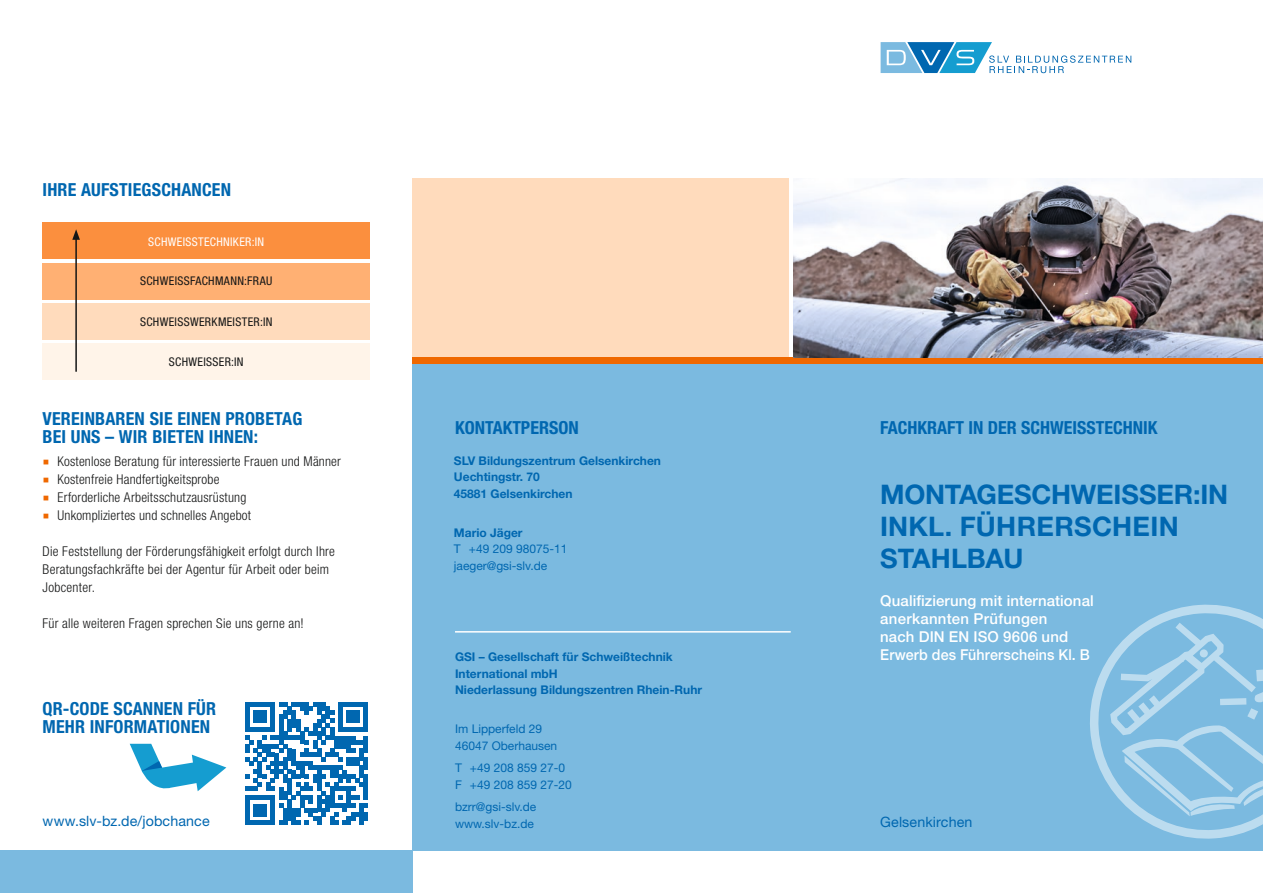
<style>
.page{position:relative;width:1263px;height:893px;background:#fff}
.page>*{position:absolute;margin:0;border:0;box-sizing:border-box;transform-origin:0 0}
.t1{font:700 27px/32.4px "Helvetica Neue LT Std";color:#0067b0}
.t2{font:700 condensed 18px/18px "Helvetica Neue LT Std";letter-spacing:.01em;color:#0067b0}
.t3{font:500 15px/18px "Helvetica Neue LT Std";letter-spacing:.01em;color:#fff}
.t4{font:14.25px "Helvetica Neue LT Std";letter-spacing:.01em;color:#0067b0}
.t5{font:300 condensed 13.5px/18px "Helvetica Neue LT Std";letter-spacing:.015em;color:#151616}
.t6{font:700 12px/16.5px "Helvetica Neue LT Std";color:#0067b0}
.t7{font:12px/16.5px "Helvetica Neue LT Std";color:#0067b0}
.t8{font:condensed 12px "Helvetica Neue LT Std";letter-spacing:.025em;color:#151616}
.t9{font:condensed 12px "Helvetica Neue LT Std";letter-spacing:.025em;color:#fff}
.s1{font-family:"Realist Wide";font-stretch:normal;color:#ef6800}
</style>
<div class="page">
<div style="left:412px;top:357px;width:851px;height:493px;background:#7bbae0"></div>
<div style="left:0;top:850px;width:412px;height:43px;background:#7bbae0"></div>
<hr style="left:455px;top:631px;width:336px;height:2px;background:#fff">
<div style="left:43px;top:343px;width:327px;height:36px;background:#fff4e9"></div>
<div style="left:43px;top:303px;width:327px;height:36px;background:#ffdbbc"></div>
<div style="left:43px;top:263px;width:327px;height:36px;background:#ffb073"></div>
<div style="left:43px;top:223px;width:327px;height:36px;background:#fb8f3e"></div>
<div style="left:412px;top:178px;width:377px;height:179px;background:#ffdbbc"></div>
<div style="left:412px;top:357px;width:851px;height:7px;background:#ef6800"></div>
<svg style="left:245px;top:702px;width:123px;height:123px"></svg>
<svg style="left:130px;top:744px;width:96px;height:47px"></svg>
<img style="left:793px;top:178px;width:470px;height:179px">
<hr style="left:75px;top:237px;width:2px;height:135px;background:#151616">
<svg style="left:72px;top:229px;width:8px;height:11px"></svg>
<svg style="left:1090px;top:605px;width:173px;height:234px"></svg>
<div style="left:1200px;top:649px;width:8px;height:8px;background:#bcdcef;border-radius:50%"></div>
<svg style="left:880px;top:42px;width:251px;height:31px"></svg>
<h2 class="t2" style="left:43px;top:181px;width:190px">IHRE AUFSTIEGSCHANCEN</h2>
<p class="t9" style="left:148px;top:235px;width:117px">SCHWEISSTECHNIKER:IN</p>
<p class="t8" style="left:140px;top:274px;width:134px">SCHWEISSFACHMANN:FRAU</p>
<p class="t8" style="left:140px;top:314px;width:134px">SCHWEISSWERKMEISTER:IN</p>
<p class="t8" style="left:169px;top:355px;width:76px">SCHWEISSER:IN</p>
<h2 class="t2" style="left:43px;top:410px;width:261px">VEREINBAREN SIE EINEN PROBETAG<br>BEI UNS – WIR BIETEN IHNEN:</h2>
<p class="t5" style="left:43px;top:452px;width:300px"><span class="s1">■</span> Kostenlose Beratung für interessierte Frauen und Männer</p>
<p class="t5" style="left:43px;top:470px;width:179px"><span class="s1">■</span> Kostenfreie Handfertigkeitsprobe</p>
<p class="t5" style="left:43px;top:488px;width:205px"><span class="s1">■</span> Erforderliche Arbeitsschutzausrüstung</p>
<p class="t5" style="left:43px;top:506px;width:210px"><span class="s1">■</span> Unkompliziertes und schnelles Angebot</p>
<p class="t5" style="left:43px;top:542px;width:294px">Die Feststellung der Förderungsfähigkeit erfolgt durch Ihre<br>Beratungsfachkräfte bei der Agentur für Arbeit oder beim<br>Jobcenter.</p>
<p class="t5" style="left:43px;top:614px;width:263px">Für alle weiteren Fragen sprechen Sie uns gerne an!</p>
<h2 class="t2" style="left:43px;top:699px;width:175px">QR-CODE SCANNEN FÜR<br>MEHR INFORMATIONEN</h2>
<p class="t4" style="left:43px;top:812px;width:169px">www.slv-bz.de/jobchance</p>
<h2 class="t2" style="left:455px;top:418px;width:125px">KONTAKTPERSON</h2>
<p class="t6" style="left:454px;top:452px;width:209px">SLV Bildungszentrum Gelsenkirchen<br>Uechtingstr. 70<br>45881 Gelsenkirchen</p>
<p class="t6" style="left:454px;top:524px;width:70px">Mario Jäger</p>
<p class="t7" style="left:454px;top:540px;width:115px">T +49 209 98075-11 jaeger@gsi-slv.de</p>
<p class="t6" style="left:455px;top:648px;width:249px">GSI – Gesellschaft für Schweißtechnik<br>International mbH<br>Niederlassung Bildungszentren Rhein-Ruhr</p>
<p class="t7" style="left:455px;top:720px;width:104px">Im Lipperfeld 29<br>46047 Oberhausen</p>
<p class="t7" style="left:455px;top:759px;width:118px">T +49 208 859 27-0<br>F +49 208 859 27-20</p>
<p class="t7" style="left:455px;top:798px;width:83px">bzrr@gsi-slv.de www.slv-bz.de</p>
<h2 class="t2" style="left:880px;top:418px;width:279px">FACHKRAFT IN DER SCHWEISSTECHNIK</h2>
<h1 class="t1" style="left:880px;top:477px;width:349px">MONTAGESCHWEISSER:IN<br>INKL. FÜHRERSCHEIN<br>STAHLBAU</h1>
<p class="t3" style="left:880px;top:592px;width:215px">Qualifizierung mit international anerkannten Prüfungen<br>nach DIN EN ISO 9606 und<br>Erwerb des Führerscheins Kl. B</p>
<p class="t4" style="left:880px;top:813px;width:94px">Gelsenkirchen</p>
</div>
